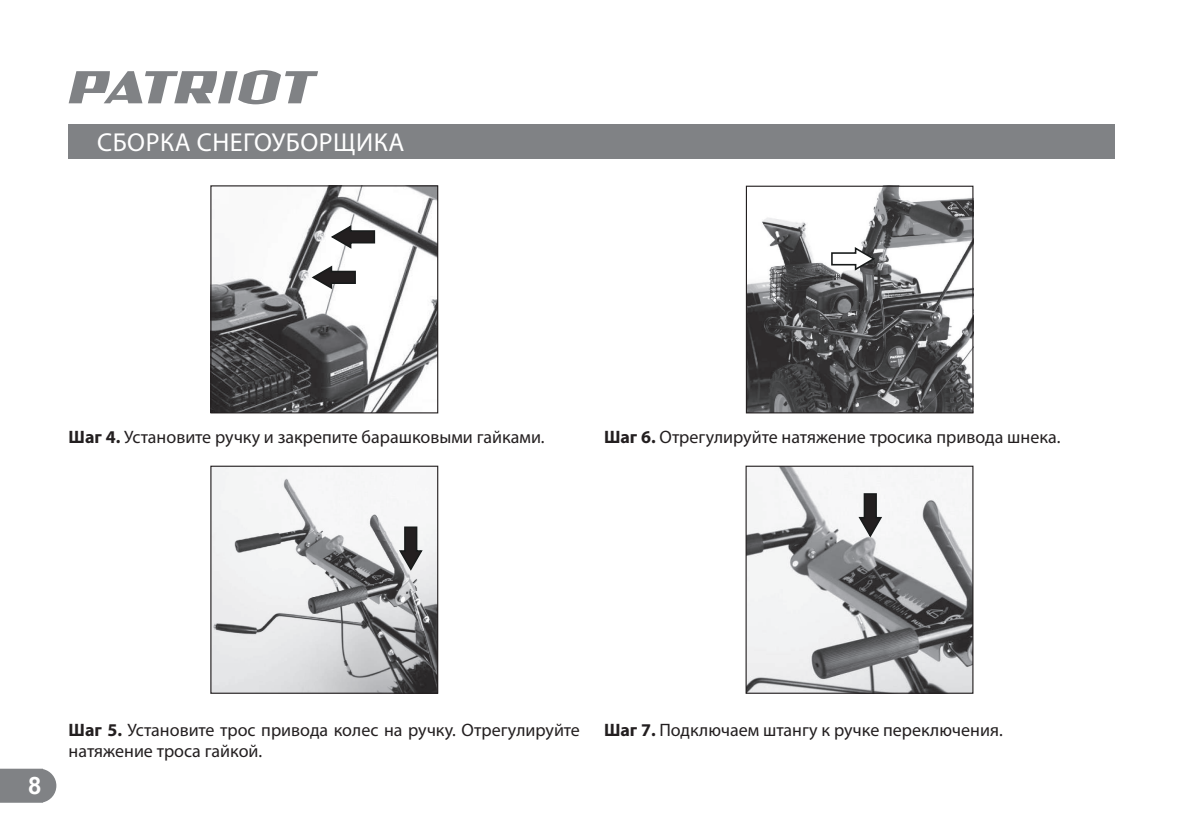
<style>
.page{position:relative;width:1184px;height:836px;background:#fff}
.page>*{position:absolute;margin:0;border:0;box-sizing:border-box;transform-origin:0 0}
.t1{font:26px "Myriad Pro";letter-spacing:.02em;color:#fff}
.t2{font:700 24px "Arial";color:#fff}
.t3{font:18px/21.6px "Myriad Pro";color:#231f20}
.s1{font-weight:700}
</style>
<div class="page">
<svg style="left:0;top:768px;width:56px;height:34px;background:#898b8e"></svg>
<svg style="left:69px;top:70px;width:249px;height:34px"></svg>
<div style="left:69px;top:124px;width:1046px;height:34px;background:#808285"></div>
<img style="left:212px;top:187px;width:224px;height:224px">
<div style="left:210px;top:185px;width:228px;height:228px;border:1px solid #231f20"></div>
<svg style="left:329px;top:223px;width:47px;height:27px"></svg>
<svg style="left:310px;top:264px;width:47px;height:26px"></svg>
<img style="left:212px;top:467px;width:224px;height:224px">
<div style="left:210px;top:465px;width:228px;height:228px;border:1px solid #231f20"></div>
<svg style="left:398px;top:525px;width:26px;height:47px"></svg>
<img style="left:748px;top:187px;width:223px;height:224px">
<div style="left:746px;top:185px;width:227px;height:228px;border:1px solid #231f20"></div>
<svg style="left:830px;top:245px;width:47px;height:27px"></svg>
<img style="left:747px;top:467px;width:224px;height:224px">
<div style="left:745px;top:465px;width:228px;height:228px;border:1px solid #231f20"></div>
<svg style="left:857px;top:492px;width:26px;height:47px"></svg>
<h1 class="t1" style="left:97px;top:126px;width:309px">СБОРКА СНЕГОУБОРЩИКА</h1>
<p class="t3" style="left:69px;top:426px;width:477px"><span class="s1">Шаг 4.</span> Установите ручку и закрепите барашковыми гайками.</p>
<p class="t3" style="left:604px;top:426px;width:458px"><span class="s1">Шаг 6.</span> Отрегулируйте натяжение тросика привода шнека.</p>
<h2 class="t2" style="left:28px;top:769px;width:15px">8</h2>
<p class="t3" style="left:69px;top:718px;width:513px"><span class="s1">Шаг 5.</span> Установите трос привода колес на ручку. Отрегулируйте натяжение троса гайкой.</p>
<p class="t3" style="left:604px;top:718px;width:400px"><span class="s1">Шаг 7.</span> Подключаем штангу к ручке переключения.</p>
</div>
